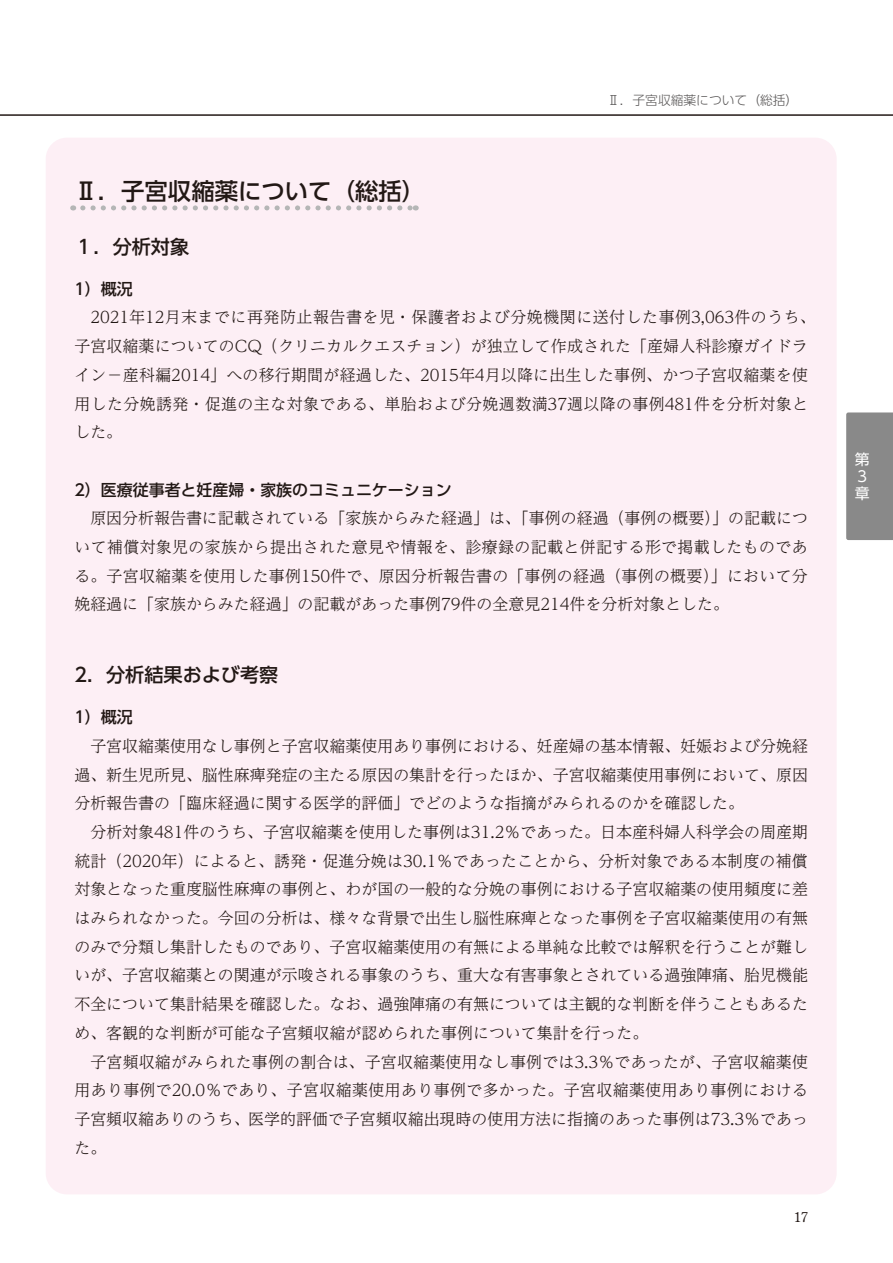
<style>
.page{position:relative;width:893px;height:1263px;background:#fff}
.page>*{position:absolute;margin:0;border:0;box-sizing:border-box;transform-origin:0 0}
.t1{font:500 23.4px "UD Shin Go Pr 6 N";color:#221815}
.t2{font:500 19.2px "UD Shin Go Pr 6 N";color:#221815}
.t3{font:300 15.9px/28.7px "UD Reimin Pr 6 N";color:#221815;text-align:justify}
.t4{font:500 15.9px "UD Shin Go Pr 6 N";color:#221815}
.t5{font:14.85px/17.4px "UD Shin Go Pr 6 N";color:#fff}
.t6{font:13.8px "Century Old Style Std";color:#221815}
.t7{font:300 12.75px "UD Shin Go Pr 6 N";color:#595757}
</style>
<div class="page">
<div style="left:46px;top:138px;width:791px;height:1056px;background:#fdeff5;border-radius:21px"></div>
<svg style="left:83px;top:205px;width:333px;height:5px"></svg>
<div style="left:846px;top:412px;width:47px;height:128px;background:#898989"></div>
<hr style="left:0;top:115px;width:893px;height:1px;background:#221815">
<p class="t7" style="left:607px;top:90px;width:193px">Ⅱ．子宮収縮薬について（総括）</p>
<h1 class="t1" style="left:74px;top:172px;width:352px">Ⅱ．子宮収縮薬について（総括）</h1>
<p class="t2" style="left:74px;top:231px;width:116px">１．分析対象</p>
<p class="t4" style="left:74px;top:276px;width:60px">1）概況</p>
<p class="t3" style="left:74px;top:302px;width:743px;text-align:left;text-indent:16px">2021年12月末までに再発防止報告書を児・保護者および分娩機関に送付した事例3,063件のうち、子宮収縮薬についてのCQ（クリニカルクエスチョン）が独立して作成された「産婦人科診療ガイドライン－産科編2014」への移行期間が経過した、2015年4月以降に出生した事例、かつ子宮収縮薬を使用した分娩誘発・促進の主な対象である、単胎および分娩週数満37週以降の事例481件を分析対象とした。</p>
<p class="t4" style="left:74px;top:477px;width:379px">2）医療従事者と妊産婦・家族のコミュニケーション</p>
<p class="t3" style="left:74px;top:503px;width:735px;text-indent:16px">原因分析報告書に記載されている「家族からみた経過」は、「事例の経過（事例の概要）」の記載について補償対象児の家族から提出された意見や情報を、診療録の記載と併記する形で掲載したものである。子宮収縮薬を使用した事例150件で、原因分析報告書の「事例の経過（事例の概要）」において分娩経過に「家族からみた経過」の記載があった事例79件の全意見214件を分析対象とした。</p>
<p class="t2" style="left:74px;top:659px;width:205px">2．分析結果および考察</p>
<p class="t4" style="left:74px;top:704px;width:60px">1）概況</p>
<p class="t3" style="left:74px;top:731px;width:735px;text-indent:16px">子宮収縮薬使用なし事例と子宮収縮薬使用あり事例における、妊産婦の基本情報、妊娠および分娩経過、新生児所見、脳性麻痺発症の主たる原因の集計を行ったほか、子宮収縮薬使用事例において、原因分析報告書の「臨床経過に関する医学的評価」でどのような指摘がみられるのかを確認した。</p>
<p class="t3" style="left:74px;top:817px;width:735px;text-indent:16px">分析対象481件のうち、子宮収縮薬を使用した事例は31.2％であった。日本産科婦人科学会の周産期統計（2020年）によると、誘発・促進分娩は30.1％であったことから、分析対象である本制度の補償対象となった重度脳性麻痺の事例と、わが国の一般的な分娩の事例における子宮収縮薬の使用頻度に差はみられなかった。今回の分析は、様々な背景で出生し脳性麻痺となった事例を子宮収縮薬使用の有無のみで分類し集計したものであり、子宮収縮薬使用の有無による単純な比較では解釈を行うことが難しいが、子宮収縮薬との関連が示唆される事象のうち、重大な有害事象とされている過強陣痛、胎児機能不全について集計結果を確認した。なお、過強陣痛の有無については主観的な判断を伴うこともあるため、客観的な判断が可能な子宮頻収縮が認められた事例について集計を行った。</p>
<p class="t3" style="left:74px;top:1047px;width:735px;text-indent:16px">子宮頻収縮がみられた事例の割合は、子宮収縮薬使用なし事例では3.3％であったが、子宮収縮薬使用あり事例で20.0％であり、子宮収縮薬使用あり事例で多かった。子宮収縮薬使用あり事例における子宮頻収縮ありのうち、医学的評価で子宮頻収縮出現時の使用方法に指摘のあった事例は73.3％であった。</p>
<p class="t6" style="left:794px;top:1208px;width:15px">17</p>
<p class="t5" style="left:855px;top:450px;width:16px">第<br>３章</p>
</div>
